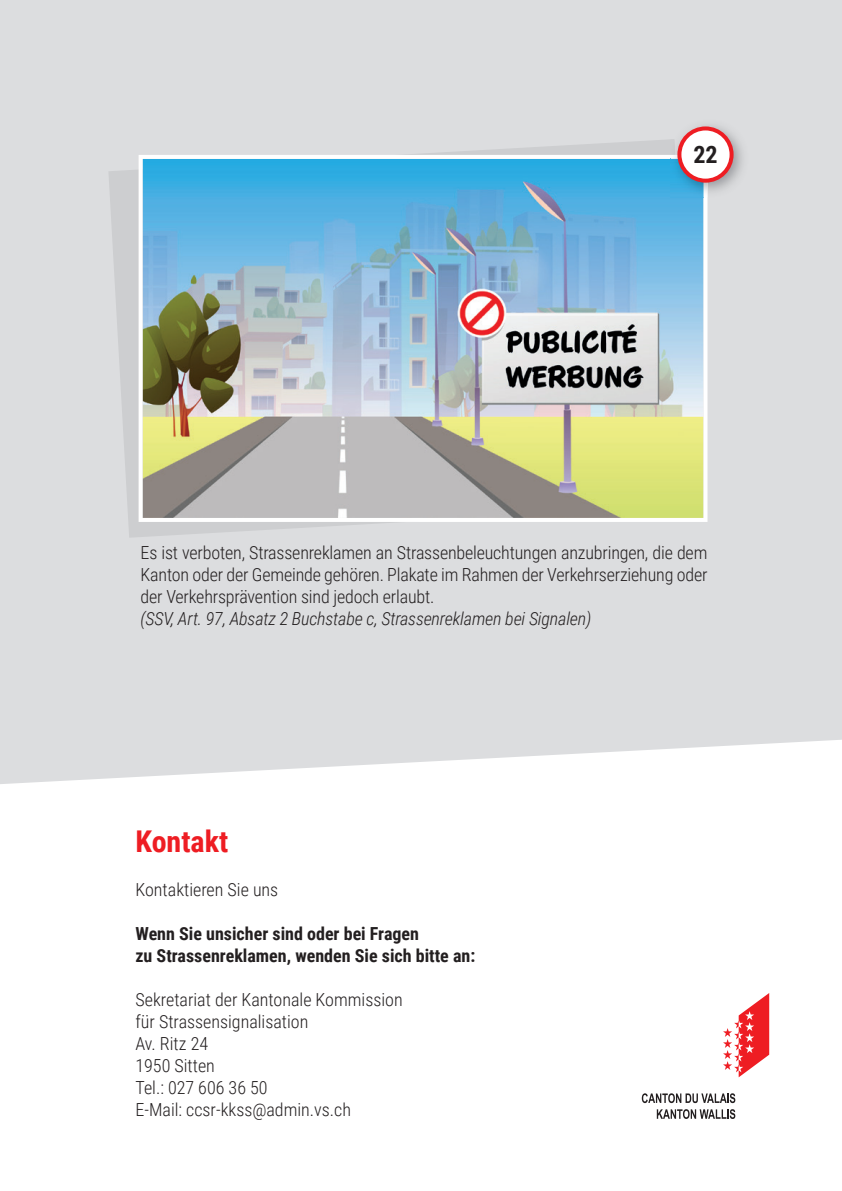
<style>
.page{position:relative;width:842px;height:1191px;background:#fff}
.page>*{position:absolute;margin:0;border:0;box-sizing:border-box;transform-origin:0 0}
.t1{font:700 30px "Roboto Condensed";color:#ee1d23}
.t2{font:700 24px "Roboto Condensed";color:#231f20}
.t3{font:300 18px/22px "Roboto Condensed";color:#231f20}
.t4{font:700 18px/22px "Roboto Condensed";color:#231f20}
.t5{font:italic 300 18px "Roboto Condensed";letter-spacing:-.01em;color:#231f20}
</style>
<div class="page">
<div style="left:0;top:0;width:842px;height:784px;background:#dcdddf"></div>
<svg style="left:108px;top:139px;width:587px;height:399px;background:#d6d7d9"></svg>
<img style="left:139px;top:155px;width:568px;height:367px">
<svg style="left:723px;top:993px;width:46px;height:84px"></svg>
<svg style="left:642px;top:1093px;width:93px;height:10px"></svg>
<svg style="left:657px;top:1109px;width:78px;height:10px"></svg>
<img style="left:671px;top:120px;width:77px;height:77px">
<img style="left:671px;top:139px;width:4px;height:16px">
<img style="left:671px;top:155px;width:36px;height:42px">
<div style="left:679px;top:128px;width:53px;height:53px;background:#fff;border-radius:50%"></div>
<div style="left:677px;top:126px;width:57px;height:57px;border:4px solid #ee1d23;border-radius:50%"></div>
<h2 class="t2" style="left:693px;top:138px;width:26px">22</h2>
<p class="t3" style="left:141px;top:541px;width:568px;text-align:justify">Es ist verboten, Strassenreklamen an Strassenbeleuchtungen anzubringen, die dem Kanton oder der Gemeinde gehören. Plakate im Rahmen der Verkehrserziehung oder der Verkehrsprävention sind jedoch erlaubt.</p>
<p class="t5" style="left:141px;top:606px;width:452px">(SSV, Art. 97, Absatz 2 Buchstabe c, Strassenreklamen bei Signalen)</p>
<h1 class="t1" style="left:135px;top:820px;width:94px">Kontakt</h1>
<p class="t3" style="left:135px;top:878px;width:144px">Kontaktieren Sie uns</p>
<p class="t4" style="left:135px;top:922px;width:341px">Wenn Sie unsicher sind oder bei Fragen<br>zu Strassenreklamen, wenden Sie sich bitte an:</p>
<p class="t3" style="left:135px;top:988px;width:269px">Sekretariat der Kantonale Kommission für Strassensignalisation<br>Av. Ritz 24<br>1950 Sitten<br>Tel.: 027 606 36 50<br>E-Mail: ccsr-kkss@admin.vs.ch</p>
</div>
